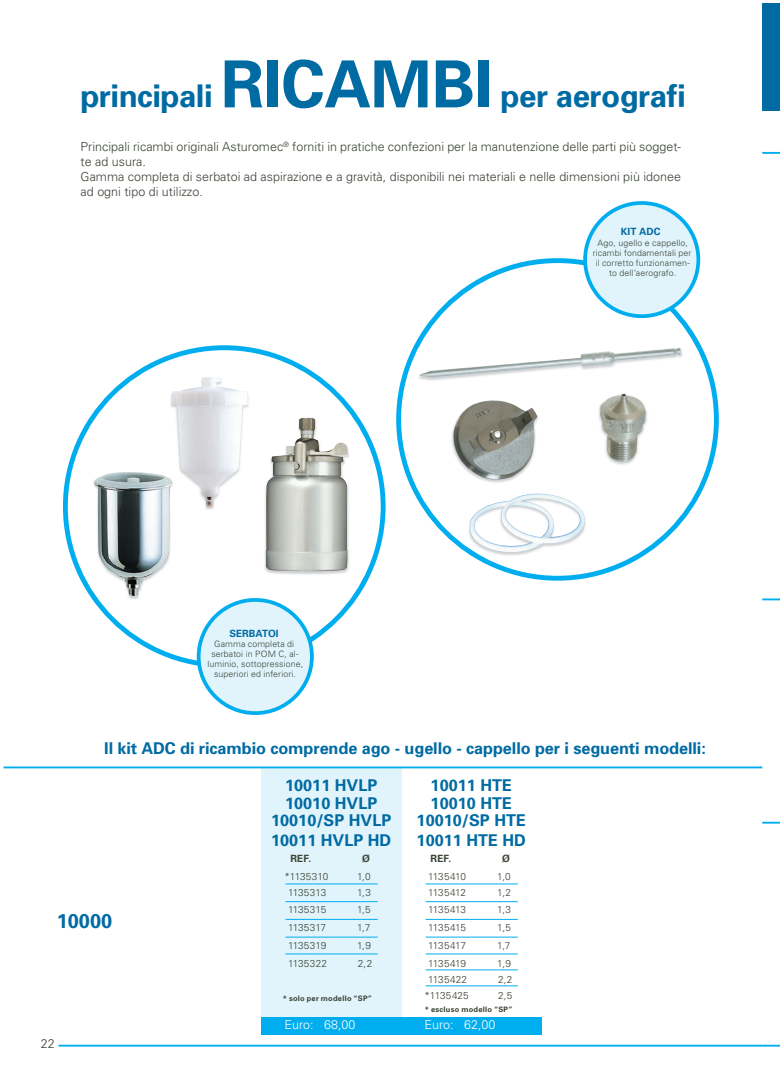
<style>
.page{position:relative;width:780px;height:1088px;background:#fff}
.page>*{position:absolute;margin:0;border:0;box-sizing:border-box;transform-origin:0 0}
.t1{font:700 31.25px "Univers";letter-spacing:-.015em;color:#006ba3}
.t2{font:700 20px "Univers";color:#006ba3}
.t3{font:700 16.25px/17.5px "Univers";color:#006ba3;text-align:center}
.t4{font:300 12.5px/15px "Univers";color:#3a4335}
.t5{font:300 12.5px "Univers";color:#fff}
.t6{font:300 10px/16px "Univers";letter-spacing:-.025em;color:#3a4335}
.t7{font:300 10px/16px "Univers";letter-spacing:.01em;color:#3a4335;text-align:center}
.t8{font:700 10px "Univers";color:#006ba3}
.t9{font:700 10px "Univers";letter-spacing:.02em;color:#3a4335}
.t10{font:300 10px "Univers";letter-spacing:.025em;color:#3a4335}
.t11{font:300 8.75px/10px "Univers";letter-spacing:.015em;color:#3a4335;text-align:center}
.t12{font:700 7.5px "Univers";letter-spacing:.03em;color:#3a4335}
.s1{font-size:65px}
</style>
<div class="page">
<div style="left:762px;top:4px;width:18px;height:107px;background:#006ba3"></div>
<svg style="left:762px;top:152px;width:18px;height:2px"></svg>
<svg style="left:762px;top:598px;width:18px;height:2px"></svg>
<svg style="left:762px;top:822px;width:18px;height:1px"></svg>
<svg style="left:762px;top:1045px;width:18px;height:1px"></svg>
<hr style="left:58px;top:1045px;width:704px;height:1px;background:#00aeef">
<svg style="left:396px;top:258px;width:322px;height:323px"></svg>
<div style="left:585px;top:203px;width:113px;height:113px;background:#e1f4fc;border-radius:50%"></div>
<div style="left:583px;top:201px;width:117px;height:117px;border:4px solid #00aeef;border-radius:50%"></div>
<svg style="left:63px;top:345px;width:322px;height:323px"></svg>
<div style="left:199px;top:600px;width:113px;height:113px;background:#e1f4fc;border-radius:50%"></div>
<div style="left:197px;top:598px;width:117px;height:117px;border:4px solid #00aeef;border-radius:50%"></div>
<img style="left:451px;top:400px;width:88px;height:83px">
<img style="left:453px;top:400px;width:84px;height:80px">
<img style="left:468px;top:493px;width:118px;height:63px">
<svg style="left:468px;top:548px;width:13px;height:8px"></svg>
<img style="left:470px;top:494px;width:114px;height:58px">
<img style="left:417px;top:348px;width:266px;height:33px">
<img style="left:419px;top:348px;width:262px;height:30px">
<img style="left:598px;top:393px;width:50px;height:72px">
<img style="left:600px;top:393px;width:46px;height:69px">
<img style="left:170px;top:377px;width:79px;height:133px">
<img style="left:172px;top:377px;width:76px;height:130px">
<img style="left:264px;top:417px;width:86px;height:158px">
<img style="left:266px;top:418px;width:82px;height:154px">
<img style="left:92px;top:472px;width:82px;height:128px">
<svg style="left:92px;top:591px;width:7px;height:9px"></svg>
<img style="left:172px;top:472px;width:2px;height:38px">
<img style="left:94px;top:472px;width:78px;height:124px">
<div style="left:261px;top:768px;width:140px;height:266px;background:#e1f4fc"></div>
<div style="left:261px;top:1016px;width:280px;height:18px;background:#00aeef"></div>
<hr style="left:285px;top:883px;width:92px;height:1px;background:#00aeef">
<hr style="left:425px;top:883px;width:92px;height:1px;background:#00aeef">
<hr style="left:285px;top:901px;width:92px;height:1px;background:#00aeef">
<hr style="left:425px;top:901px;width:92px;height:1px;background:#00aeef">
<hr style="left:285px;top:919px;width:92px;height:1px;background:#00aeef">
<hr style="left:425px;top:919px;width:92px;height:1px;background:#00aeef">
<hr style="left:285px;top:937px;width:92px;height:1px;background:#00aeef">
<hr style="left:425px;top:937px;width:92px;height:1px;background:#00aeef">
<hr style="left:285px;top:953px;width:92px;height:1px;background:#00aeef">
<hr style="left:425px;top:953px;width:92px;height:1px;background:#00aeef">
<hr style="left:425px;top:969px;width:92px;height:1px;background:#00aeef">
<hr style="left:425px;top:985px;width:92px;height:1px;background:#00aeef">
<hr style="left:4px;top:766px;width:758px;height:2px;background:#00aeef">
<h1 class="t1" style="left:80px;top:77px;width:607px">principali <span class="s1">RICAMBI</span> per aerografi</h1>
<p class="t4" style="left:81px;top:139px;width:602px">Principali ricambi originali Asturomec<sup>®</sup> forniti in pratiche confezioni per la manutenzione delle parti più sogget&shy;te ad usura.<br>Gamma completa di serbatoi ad aspirazione e a gravità, disponibili nei materiali e nelle dimensioni più idonee ad ogni tipo di utilizzo.</p>
<p class="t8" style="left:229px;top:627px;width:51px">SERBATOI</p>
<p class="t11" style="left:207px;top:638px;width:97px">Gamma completa di serbatoi in POM C, al&shy;luminio, sottopressione, superiori ed inferiori.</p>
<p class="t8" style="left:621px;top:225px;width:41px">KIT ADC</p>
<p class="t11" style="left:592px;top:238px;width:100px">Ago, ugello e cappello, ricambi fondamentali per il corretto funzionamen&shy;to dell’aerografo.</p>
<h3 class="t3" style="left:104px;top:739px;width:603px">Il kit ADC di ricambio comprende ago - ugello - cappello per i seguenti modelli:</h3>
<h2 class="t2" style="left:57px;top:908px;width:57px">10000</h2>
<p class="t4" style="left:41px;top:1036px;width:15px">22</p>
<h3 class="t3" style="left:271px;top:776px;width:122px">10011 HVLP<br>10010 HVLP<br>10010/SP HVLP</h3>
<h3 class="t3" style="left:271px;top:831px;width:122px">10011 HVLP HD</h3>
<h3 class="t3" style="left:416px;top:776px;width:111px">10011 HTE<br>10010 HTE<br>10010/SP HTE</h3>
<h3 class="t3" style="left:416px;top:831px;width:111px">10011 HTE HD</h3>
<p class="t9" style="left:290px;top:852px;width:22px">REF.</p>
<p class="t9" style="left:362px;top:852px;width:9px">Ø</p>
<p class="t9" style="left:430px;top:852px;width:22px">REF.</p>
<p class="t9" style="left:502px;top:852px;width:9px">Ø</p>
<p class="t6" style="left:288px;top:884px;width:40px">1135313</p>
<p class="t6" style="left:428px;top:884px;width:39px">1135412</p>
<p class="t6" style="left:284px;top:868px;width:45px">*1135310</p>
<p class="t6" style="left:428px;top:868px;width:40px">1135410</p>
<p class="t6" style="left:288px;top:902px;width:40px">1135315</p>
<p class="t6" style="left:428px;top:902px;width:40px">1135413</p>
<p class="t6" style="left:288px;top:919px;width:40px">1135317</p>
<p class="t6" style="left:428px;top:919px;width:39px">1135415</p>
<p class="t6" style="left:288px;top:937px;width:40px">1135319</p>
<p class="t6" style="left:428px;top:937px;width:39px">1135417</p>
<p class="t10" style="left:288px;top:957px;width:41px">1135322</p>
<p class="t7" style="left:424px;top:955px;width:46px">1135419<br>1135422 *1135425</p>
<p class="t6" style="left:357px;top:868px;width:15px">1,0</p>
<p class="t6" style="left:497px;top:868px;width:15px">1,0</p>
<p class="t6" style="left:357px;top:902px;width:15px">1,5</p>
<p class="t6" style="left:497px;top:902px;width:15px">1,3</p>
<p class="t6" style="left:357px;top:919px;width:15px">1,7</p>
<p class="t6" style="left:497px;top:919px;width:15px">1,5</p>
<p class="t6" style="left:357px;top:937px;width:15px">1,9</p>
<p class="t6" style="left:497px;top:937px;width:15px">1,7</p>
<p class="t6" style="left:358px;top:955px;width:16px">2,2</p>
<p class="t6" style="left:497px;top:955px;width:17px">1,9<br>2,2<br>2,5</p>
<p class="t6" style="left:357px;top:884px;width:15px">1,3</p>
<p class="t6" style="left:497px;top:884px;width:15px">1,2</p>
<p class="t12" style="left:283px;top:994px;width:91px">* solo per modello “SP”</p>
<p class="t12" style="left:425px;top:1004px;width:89px">* escluso modello “SP”</p>
<p class="t5" style="left:284px;top:1017px;width:72px">Euro: 68,00</p>
<p class="t5" style="left:424px;top:1017px;width:72px">Euro: 62,00</p>
</div>
